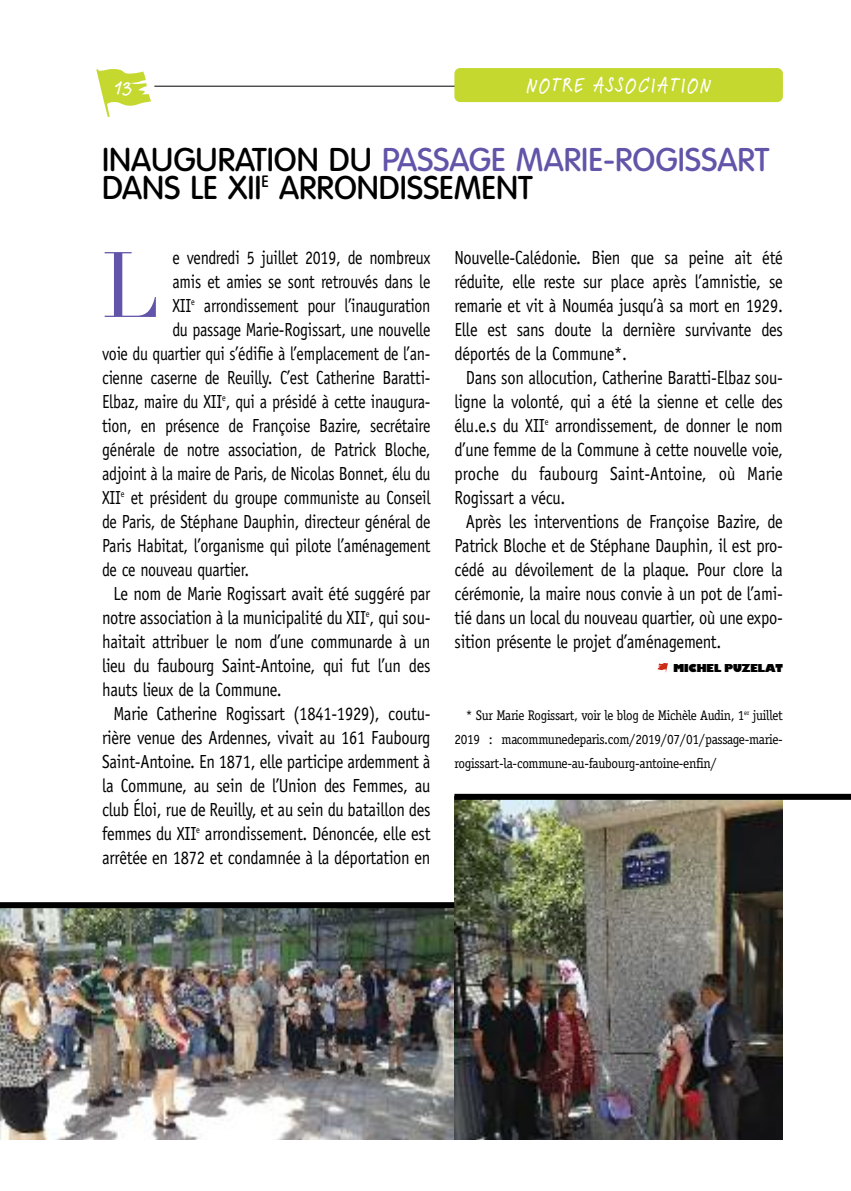
<style>
.page{position:relative;width:851px;height:1191px;background:#fff}
.page>*{position:absolute;margin:0;border:0;box-sizing:border-box;transform-origin:0 0}
.t1{font:91px "Didot";color:#6154a9;scale:.92 1}
.t2{font:500 32px/28px "Volkswagen";color:#000}
.t3{font:500 22px "Feltpen Std";letter-spacing:.075em;color:#fff}
.t4{font:19px "Officina Sans";letter-spacing:-.015em;color:#000;scale:.87 1}
.t5{font:19px "Officina Sans";letter-spacing:-.015em;color:#000;scale:.84 1}
.t6{font:14px/24px "Officina Serif";letter-spacing:-.025em;color:#000;text-align:justify;scale:.95 1}
.t7{font:800 12px "Chantilly UB";color:#000}
.s1{color:#6154a9}
</style>
<div class="page">
<hr style="left:154px;top:86px;width:628px;height:1px;background:#000">
<svg style="left:96px;top:69px;width:55px;height:48px"></svg>
<div style="left:454px;top:68px;width:328px;height:34px;background:#c4d82f;border-radius:6px"></div>
<svg style="left:657px;top:663px;width:11px;height:9px"></svg>
<img style="left:0;top:908px;width:454px;height:232px">
<img style="left:454px;top:800px;width:328px;height:340px">
<div style="left:0;top:902px;width:454px;height:6px;background:#000"></div>
<div style="left:454px;top:794px;width:396px;height:6px;background:#000"></div>
<p class="t3" style="left:115px;top:80px;width:19px">13</p>
<p class="t3" style="left:526px;top:77px;width:186px">NOTRE ASSOCIATION</p>
<h2 class="t2" style="left:102px;top:145px;width:668px">INAUGURATION DU <span class="s1">PASSAGE MARIE-ROGISSART<br></span>DANS LE XII<sup>E</sup> ARRONDISSEMENT</h2>
<h1 class="t1" style="left:102px;top:231px;width:64px">L</h1>
<p class="t5" style="left:172px;top:250px;width:309px">e vendredi 5 juillet 2019, de nombreux</p>
<p class="t5" style="left:172px;top:274px;width:309px">amis et amies se sont retrouvés dans le</p>
<p class="t5" style="left:172px;top:298px;width:309px">XII<sup>e</sup> arrondissement pour l’inauguration</p>
<p class="t5" style="left:172px;top:322px;width:309px">du passage Marie-Rogissart, une nouvelle</p>
<p class="t5" style="left:102px;top:346px;width:392px">voie du quartier qui s’édifie à l’emplacement de l’an-</p>
<p class="t5" style="left:102px;top:370px;width:392px">cienne caserne de Reuilly. C’est Catherine Baratti-</p>
<p class="t5" style="left:102px;top:394px;width:392px">Elbaz, maire du XII<sup>e</sup>, qui a présidé à cette inaugura-</p>
<p class="t5" style="left:102px;top:418px;width:392px">tion, en présence de Françoise Bazire, secrétaire</p>
<p class="t5" style="left:102px;top:442px;width:392px">générale de notre association, de Patrick Bloche,</p>
<p class="t5" style="left:102px;top:466px;width:392px">adjoint à la maire de Paris, de Nicolas Bonnet, élu du</p>
<p class="t5" style="left:102px;top:490px;width:392px">XII<sup>e</sup> et président du groupe communiste au Conseil</p>
<p class="t5" style="left:102px;top:514px;width:392px">de Paris, de Stéphane Dauphin, directeur général de</p>
<p class="t5" style="left:102px;top:538px;width:392px">Paris Habitat, l’organisme qui pilote l’aménagement</p>
<p class="t5" style="left:102px;top:562px;width:176px">de ce nouveau quartier.</p>
<p class="t4" style="left:113px;top:586px;width:366px">Le nom de Marie Rogissart avait été suggéré par</p>
<p class="t4" style="left:102px;top:610px;width:379px">notre association à la municipalité du XII<sup>e</sup>, qui sou-</p>
<p class="t4" style="left:102px;top:634px;width:379px">haitait attribuer le nom d’une communarde à un</p>
<p class="t4" style="left:102px;top:658px;width:379px">lieu du faubourg Saint-Antoine, qui fut l’un des</p>
<p class="t4" style="left:102px;top:682px;width:208px">hauts lieux de la Commune.</p>
<p class="t4" style="left:113px;top:706px;width:366px">Marie Catherine Rogissart (1841-1929), coutu-</p>
<p class="t4" style="left:102px;top:730px;width:379px">rière venue des Ardennes, vivait au 161 Faubourg</p>
<p class="t4" style="left:102px;top:754px;width:379px">Saint-Antoine. En 1871, elle participe ardemment à</p>
<p class="t4" style="left:102px;top:778px;width:379px">la Commune, au sein de l’Union des Femmes, au</p>
<p class="t4" style="left:102px;top:802px;width:379px">club Éloi, rue de Reuilly, et au sein du bataillon des</p>
<p class="t4" style="left:102px;top:826px;width:379px">femmes du XII<sup>e</sup> arrondissement. Dénoncée, elle est</p>
<p class="t4" style="left:102px;top:850px;width:379px">arrêtée en 1872 et condamnée à la déportation en</p>
<p class="t4" style="left:454px;top:250px;width:379px">Nouvelle-Calédonie. Bien que sa peine ait été</p>
<p class="t4" style="left:454px;top:274px;width:379px">réduite, elle reste sur place après l’amnistie, se</p>
<p class="t4" style="left:454px;top:298px;width:379px">remarie et vit à Nouméa jusqu’à sa mort en 1929.</p>
<p class="t4" style="left:454px;top:322px;width:379px">Elle est sans doute la dernière survivante des</p>
<p class="t4" style="left:454px;top:346px;width:200px">déportés de la Commune*.</p>
<p class="t4" style="left:466px;top:370px;width:366px">Dans son allocution, Catherine Baratti-Elbaz sou-</p>
<p class="t4" style="left:454px;top:394px;width:379px">ligne la volonté, qui a été la sienne et celle des</p>
<p class="t4" style="left:454px;top:418px;width:379px">élu.e.s du XII<sup>e</sup> arrondissement, de donner le nom</p>
<p class="t4" style="left:454px;top:442px;width:379px">d’une femme de la Commune à cette nouvelle voie,</p>
<p class="t4" style="left:454px;top:466px;width:379px">proche du faubourg Saint-Antoine, où Marie</p>
<p class="t4" style="left:454px;top:490px;width:129px">Rogissart a vécu.</p>
<p class="t4" style="left:466px;top:514px;width:366px">Après les interventions de Françoise Bazire, de</p>
<p class="t4" style="left:454px;top:538px;width:379px">Patrick Bloche et de Stéphane Dauphin, il est pro-</p>
<p class="t4" style="left:454px;top:562px;width:379px">cédé au dévoilement de la plaque. Pour clore la</p>
<p class="t4" style="left:454px;top:586px;width:379px">cérémonie, la maire nous convie à un pot de l’ami-</p>
<p class="t4" style="left:454px;top:610px;width:379px">tié dans un local du nouveau quartier, où une expo-</p>
<p class="t4" style="left:454px;top:634px;width:308px">sition présente le projet d’aménagement.</p>
<p class="t7" style="left:673px;top:661px;width:111px">MICHEL PUZELAT</p>
<p class="t6" style="left:454px;top:703px;width:347px;text-indent:11px">* Sur Marie Rogissart, voir le blog de Michèle Audin, 1<sup>er</sup> juillet 2019 : macommunedeparis.com/2019/07/01/passage-marie&shy;rogissart-la-commune-au-faubourg-antoine-enfin/</p>
</div>
